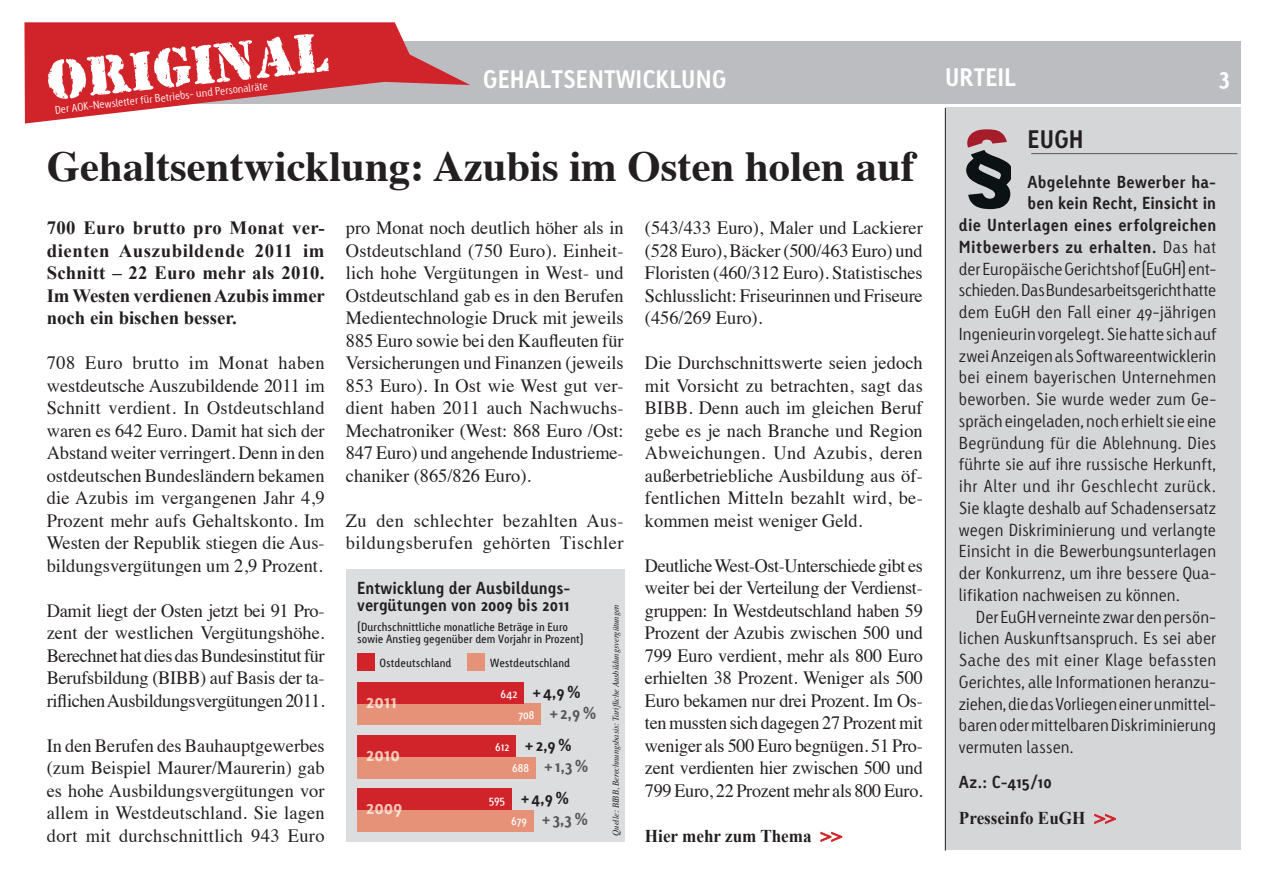
<style>
.page{position:relative;width:1263px;height:893px;background:#fff}
.page>*{position:absolute;margin:0;border:0;box-sizing:border-box;transform-origin:0 0}
.t1{font:58.5px "Rubber Stamp Plain";color:#fff}
.t2{font:700 42.75px "Times";color:#231f20}
.t3{font:700 24px "Linotype Tetria";color:#fff}
.t4{font:700 24px "Linotype Tetria";color:#231f20}
.t5{font:18.75px/22.5px "Times";color:#231f20;text-align:justify}
.t6{font:700 18.75px/22.5px "Times New Roman";letter-spacing:-.005em;color:#231f20;text-align:justify}
.t7{font:18.75px/22.5px "Times";letter-spacing:.03em;color:#231f20}
.t8{font:700 18.75px "Linotype Tetria";color:#f8e0d4}
.t9{font:700 18px "Times New Roman";color:#231f20;scale:.95 1}
.t10{font:300 16.5px "Linotype Tetria";color:#231f20}
.t11{font:700 16.5px/17.2px "Linotype Tetria";letter-spacing:.01em;color:#231f20}
.t12{font:300 16.5px "Linotype Tetria";letter-spacing:-.025em;color:#231f20}
.t13{font:300 16.5px "Linotype Tetria";letter-spacing:.03em;color:#231f20}
.t14{font:700 16.5px "Linotype Tetria";letter-spacing:.03em;color:#231f20}
.t15{font:700 16.5px "Linotype Tetria";color:#57585a}
.t16{font:12px "Linotype Tetria";color:#fff}
.t17{font:11.25px/12px "Linotype Tetria";color:#231f20}
.t18{font:300 10.5px "Linotype Tetria";color:#fff}
.t19{font:italic 9px "Times";letter-spacing:-.01em;color:#231f20;scale:.95 1}
.s1{font-weight:300}
.s2{font-size:18.75px;color:#d1232a}
</style>
<div class="page">
<div style="left:945px;top:107px;width:296px;height:742px;background:#d5d6d8"></div>
<div style="left:41px;top:41px;width:1200px;height:63px;background:#bcbdc0"></div>
<svg style="left:24px;top:22px;width:446px;height:102px;fill:#d1232a"></svg>
<hr style="left:1031px;top:153px;width:206px;height:1px;background:#57585a">
<svg style="left:966px;top:129px;width:44px;height:80px"></svg>
<hr style="left:945px;top:108px;width:1px;height:742px;background:#231f20">
<div style="left:347px;top:570px;width:278px;height:272px;background:#dcdddf"></div>
<div style="left:357px;top:810px;width:176px;height:21px;background:#e59279"></div>
<div style="left:357px;top:757px;width:179px;height:21px;background:#e59279"></div>
<div style="left:357px;top:704px;width:184px;height:21px;background:#e59279"></div>
<div style="left:357px;top:789px;width:154px;height:21px;background:#d1232a"></div>
<div style="left:357px;top:736px;width:159px;height:21px;background:#d1232a"></div>
<div style="left:357px;top:682px;width:167px;height:22px;background:#d1232a"></div>
<div style="left:357px;top:654px;width:17px;height:17px;background:#d1232a"></div>
<div style="left:468px;top:654px;width:17px;height:17px;background:#e59279"></div>
<h1 class="t1" style="left:43px;top:46px;width:285px;rotate:-6deg">ORIGINAL</h1>
<p class="t18" style="left:54px;top:104px;width:216px;rotate:-6deg">Der AOK-Newsletter für Betriebs- und Personalräte</p>
<p class="t3" style="left:483px;top:70px;width:245px">GEHALTSENTWICKLUNG</p>
<p class="t3" style="left:945px;top:67px;width:73px">URTEIL</p>
<p class="t3" style="left:1219px;top:66px;width:12px">3</p>
<p class="t4" style="left:1028px;top:129px;width:58px">EUGH</p>
<h2 class="t2" style="left:47px;top:149px;width:870px">Gehaltsentwicklung: Azubis im Osten holen auf</h2>
<p class="t11" style="left:1028px;top:174px;width:190px">Abgelehnte Bewerber ha-</p>
<p class="t11" style="left:1028px;top:196px;width:190px">ben kein Recht, Einsicht in</p>
<p class="t11" style="left:959px;top:218px;width:259px">die Unterlagen eines erfolgreichen</p>
<p class="t14" style="left:959px;top:240px;width:259px">Mitbewerbers zu erhalten. <span class="s1">Das hat</span></p>
<p class="t10" style="left:959px;top:262px;width:259px">der Europäische Gerichtshof (EuGH) ent-</p>
<p class="t12" style="left:959px;top:283px;width:259px">schieden. Das Bundesarbeitsgericht hatte</p>
<p class="t10" style="left:959px;top:305px;width:259px">dem EuGH den Fall einer 49-jährigen</p>
<p class="t10" style="left:959px;top:327px;width:259px">Ingenieurin vorgelegt. Sie hatte sich auf</p>
<p class="t10" style="left:959px;top:349px;width:259px">zwei Anzeigen als Softwareentwicklerin</p>
<p class="t10" style="left:959px;top:370px;width:259px">bei einem bayerischen Unternehmen</p>
<p class="t10" style="left:959px;top:392px;width:259px">beworben. Sie wurde weder zum Ge-</p>
<p class="t10" style="left:959px;top:414px;width:259px">spräch eingeladen, noch erhielt sie eine</p>
<p class="t10" style="left:959px;top:436px;width:259px">Begründung für die Ablehnung. Dies</p>
<p class="t10" style="left:959px;top:457px;width:259px">führte sie auf ihre russische Herkunft,</p>
<p class="t13" style="left:959px;top:479px;width:259px">ihr Alter und ihr Geschlecht zurück.</p>
<p class="t10" style="left:959px;top:501px;width:259px">Sie klagte deshalb auf Schadensersatz</p>
<p class="t10" style="left:959px;top:523px;width:259px">wegen Diskriminierung und verlangte</p>
<p class="t10" style="left:959px;top:544px;width:259px">Einsicht in die Bewerbungsunterlagen</p>
<p class="t10" style="left:959px;top:566px;width:259px">der Konkurrenz, um ihre bessere Qua-</p>
<p class="t10" style="left:959px;top:588px;width:223px">lifikation nachweisen zu können.</p>
<p class="t10" style="left:976px;top:610px;width:242px">Der EuGH verneinte zwar den persön-</p>
<p class="t10" style="left:959px;top:631px;width:259px">lichen Auskunftsanspruch. Es sei aber</p>
<p class="t10" style="left:959px;top:653px;width:259px">Sache des mit einer Klage befassten</p>
<p class="t10" style="left:959px;top:675px;width:259px">Gerichtes, alle Informationen heranzu-</p>
<p class="t10" style="left:959px;top:697px;width:259px">ziehen, die das Vorliegen einer unmittel-</p>
<p class="t10" style="left:959px;top:718px;width:259px">baren oder mittelbaren Diskriminierung</p>
<p class="t10" style="left:959px;top:740px;width:116px">vermuten lassen.</p>
<p class="t11" style="left:959px;top:775px;width:94px">Az.: C-415/10</p>
<p class="t5" style="left:645px;top:218px;width:279px">(543/433 Euro), Maler und Lackierer (528 Euro), Bäcker (500/463 Euro) und Floristen (460/312 Euro). Statistisches Schlusslicht: Friseurinnen und Friseure (456/269 Euro).</p>
<p class="t5" style="left:645px;top:353px;width:279px">Die Durchschnittswerte seien jedoch mit Vorsicht zu betrachten, sagt das BIBB. Denn auch im gleichen Beruf gebe es je nach Branche und Region Abweichungen. Und Azubis, deren außerbetriebliche Ausbildung aus öf&shy;fentlichen Mitteln bezahlt wird, be&shy;kommen meist weniger Geld.</p>
<p class="t5" style="left:645px;top:556px;width:279px">Deutliche West-Ost-Unterschiede gibt es weiter bei der Verteilung der Verdienst&shy;gruppen: In Westdeutschland haben 59<br>Prozent der Azubis zwischen 500 und 799 Euro verdient, mehr als 800 Euro erhielten 38 Prozent. Weniger als 500<br>Euro bekamen nur drei Prozent. Im Os&shy;ten mussten sich dagegen 27 Prozent mit weniger als 500 Euro begnügen. 51 Pro&shy;zent verdienten hier zwischen 500 und 799 Euro, 22 Prozent mehr als 800 Euro.</p>
<p class="t9" style="left:645px;top:825px;width:209px">Hier mehr zum Thema <span class="s2">&gt;&gt;</span></p>
<p class="t5" style="left:346px;top:218px;width:279px">pro Monat noch deutlich höher als in Ostdeutschland (750 Euro). Einheit&shy;lich hohe Vergütungen in West- und Ostdeutschland gab es in den Berufen Medientechnologie Druck mit jeweils 885 Euro sowie bei den Kaufleuten für Versicherungen und Finanzen (jeweils 853 Euro). In Ost wie West gut ver&shy;dient haben 2011 auch Nachwuchs-Mechatroniker (West: 868 Euro /Ost:<br>847 Euro) und angehende Industrieme&shy;chaniker (865/826 Euro).</p>
<p class="t7" style="left:346px;top:511px;width:279px">Zu den schlechter bezahlten Aus&shy;bildungsberufen gehörten Tischler</p>
<p class="t6" style="left:47px;top:216px;width:280px">700 Euro brutto pro Monat ver&shy;dienten Auszubildende 2011 im Schnitt – 22 Euro mehr als 2010.<br>Im Westen verdienen Azubis immer noch ein bischen besser.</p>
<p class="t5" style="left:47px;top:353px;width:279px">708 Euro brutto im Monat haben westdeutsche Auszubildende 2011 im Schnitt verdient. In Ostdeutschland waren es 642 Euro. Damit hat sich der Abstand weiter verringert. Denn in den ostdeutschen Bundesländern bekamen die Azubis im vergangenen Jahr 4,9<br>Prozent mehr aufs Gehaltskonto. Im Westen der Republik stiegen die Aus&shy;bildungsvergütungen um 2,9 Prozent.</p>
<p class="t5" style="left:47px;top:601px;width:279px">Damit liegt der Osten jetzt bei 91 Pro&shy;zent der westlichen Vergütungshöhe.<br>Berechnet hat dies das Bundesinstitut für Berufsbildung (BIBB) auf Basis der ta&shy;riflichen Ausbildungsvergütungen 2011.</p>
<p class="t5" style="left:47px;top:736px;width:279px">In den Berufen des Bauhauptgewerbes (zum Beispiel Maurer/Maurerin) gab es hohe Ausbildungsvergütungen vor allem in Westdeutschland. Sie lagen dort mit durchschnittlich 943 Euro</p>
<p class="t11" style="left:357px;top:580px;width:215px">Entwicklung der Ausbildungs&shy;vergütungen von 2009 bis 2011</p>
<p class="t17" style="left:357px;top:622px;width:228px">(Durchschnittliche monatliche Beträge in Euro sowie Anstieg gegenüber dem Vorjahr in Prozent)</p>
<p class="t17" style="left:380px;top:658px;width:73px">Ostdeutschland</p>
<p class="t17" style="left:490px;top:658px;width:81px">Westdeutschland</p>
<p class="t11" style="left:532px;top:684px;width:50px">+ 4,9 %</p>
<p class="t15" style="left:549px;top:706px;width:49px">+ 2,9 %</p>
<p class="t11" style="left:525px;top:738px;width:49px">+ 2,9 %</p>
<p class="t15" style="left:544px;top:759px;width:46px">+ 1,3 %</p>
<p class="t11" style="left:521px;top:791px;width:50px">+ 4,9 %</p>
<p class="t15" style="left:542px;top:812px;width:48px">+ 3,3 %</p>
<p class="t19" style="left:612px;top:836px;width:245px;rotate:-90deg">Quelle: BIBB, Berechnungsbasis: Tarifliche Ausbildungsvergütungen</p>
<p class="t16" style="left:500px;top:688px;width:19px">642</p>
<p class="t8" style="left:366px;top:693px;width:33px">2011</p>
<p class="t16" style="left:518px;top:709px;width:18px">708</p>
<p class="t16" style="left:495px;top:741px;width:16px">612</p>
<p class="t8" style="left:366px;top:747px;width:36px">2010</p>
<p class="t16" style="left:512px;top:763px;width:18px">688</p>
<p class="t16" style="left:489px;top:794px;width:18px">595</p>
<p class="t8" style="left:366px;top:800px;width:38px">2009</p>
<p class="t16" style="left:511px;top:816px;width:17px">679</p>
<p class="t9" style="left:959px;top:808px;width:167px">Presseinfo EuGH <span class="s2">&gt;&gt;</span></p>
</div>
